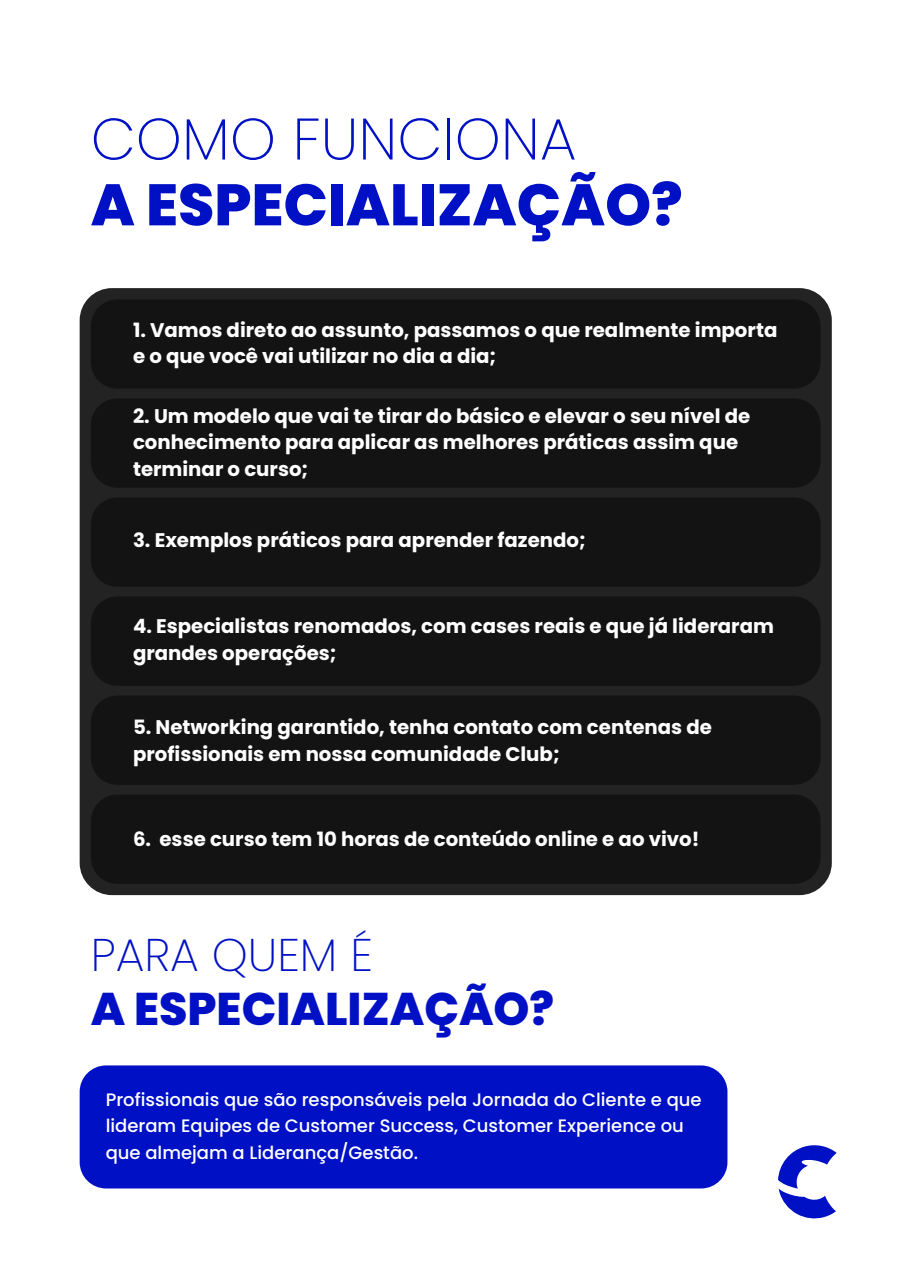
<style>
.page{position:relative;width:909px;height:1285px;background:#fff}
.page>*{position:absolute;margin:0;border:0;box-sizing:border-box;transform-origin:0 0}
.t1{font:800 58.43px "Poppins";color:#0010c5}
.t2{font:200 58.43px "Poppins";color:#0010c5}
.t3{font:800 45.75px "Poppins";color:#0010c5}
.t4{font:200 45.75px "Poppins";color:#0010c5}
.t5{font:700 19.73px/26.5px "Poppins";color:#fff}
.t6{font:500 18px/26.5px "Poppins";color:#fff}
</style>
<div class="page">
<div style="left:80px;top:288px;width:751px;height:607px;background:#232323;border-radius:32px"></div>
<svg style="left:778px;top:1145px;width:58px;height:74px"></svg>
<div style="left:80px;top:1065px;width:647px;height:123px;background:#0010c5;border-radius:26px"></div>
<div style="left:91px;top:299px;width:729px;height:90px;background:#131313;border-radius:26px"></div>
<div style="left:91px;top:398px;width:729px;height:90px;background:#131313;border-radius:26px"></div>
<div style="left:91px;top:497px;width:729px;height:90px;background:#131313;border-radius:26px"></div>
<div style="left:91px;top:596px;width:729px;height:90px;background:#131313;border-radius:26px"></div>
<div style="left:91px;top:695px;width:729px;height:90px;background:#131313;border-radius:26px"></div>
<div style="left:91px;top:794px;width:729px;height:90px;background:#131313;border-radius:26px"></div>
<h1 class="t2" style="left:91px;top:105px;width:487px">COMO FUNCIONA</h1>
<h1 class="t1" style="left:91px;top:171px;width:593px">A ESPECIALIZAÇÃO?</h1>
<p class="t5" style="left:133px;top:316px;width:645px">1. Vamos direto ao assunto, passamos o que realmente importa e o que você vai utilizar no dia a dia;</p>
<p class="t5" style="left:133px;top:403px;width:618px">2. Um modelo que vai te tirar do básico e elevar o seu nível de conhecimento para aplicar as melhores práticas assim que terminar o curso;</p>
<p class="t5" style="left:133px;top:526px;width:454px">3. Exemplos práticos para aprender fazendo;</p>
<p class="t5" style="left:133px;top:613px;width:642px">4. Especialistas renomados, com cases reais e que já lideraram grandes operações;</p>
<p class="t5" style="left:133px;top:714px;width:580px">5. Networking garantido, tenha contato com centenas de profissionais em nossa comunidade Club;</p>
<p class="t5" style="left:133px;top:826px;width:568px">6. esse curso tem 10 horas de conteúdo online e ao vivo!</p>
<h2 class="t4" style="left:91px;top:928px;width:283px">PARA QUEM É</h2>
<h2 class="t3" style="left:91px;top:982px;width:465px">A ESPECIALIZAÇÃO?</h2>
<p class="t6" style="left:106px;top:1086px;width:597px">Profissionais que são responsáveis pela Jornada do Cliente e que lideram Equipes de Customer Success, Customer Experience ou que almejam a Liderança/Gestão.</p>
</div>
